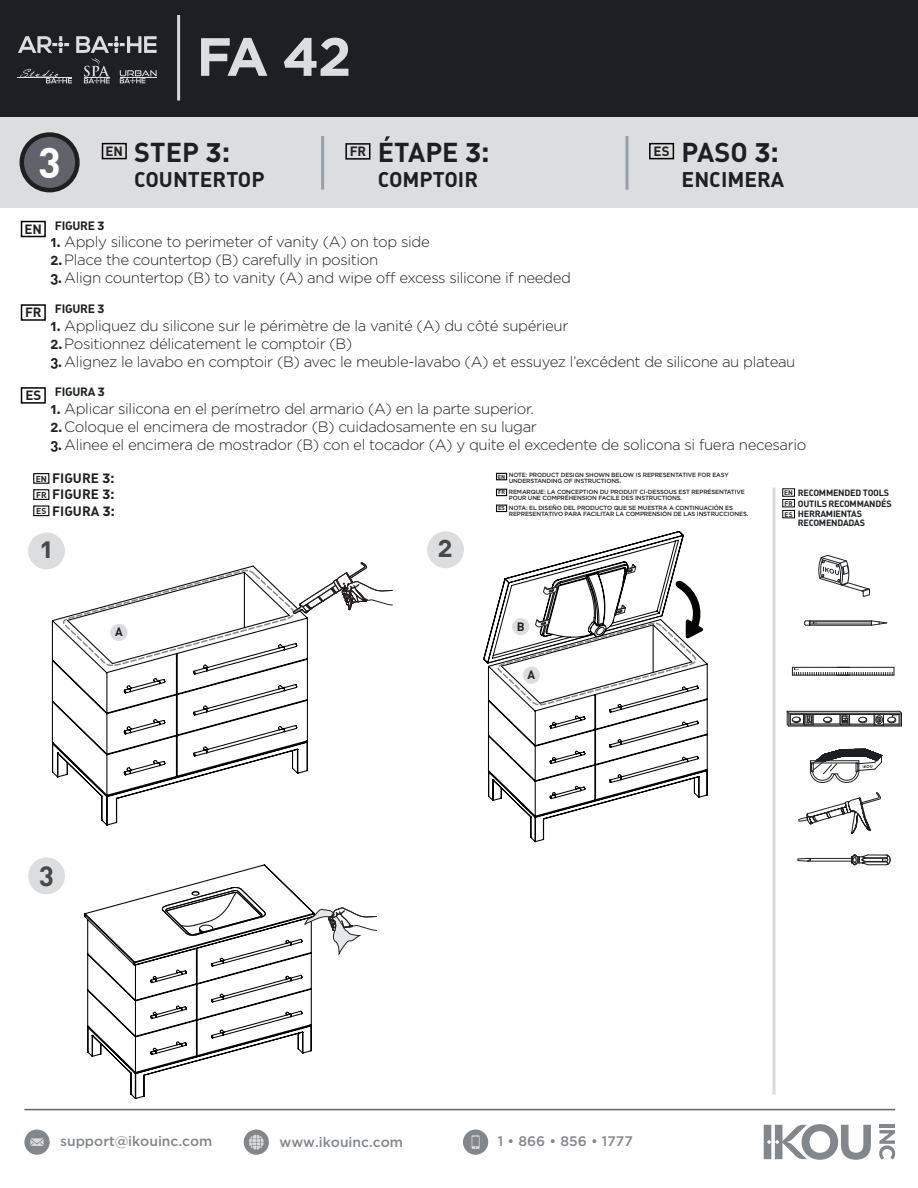
<style>
.page{position:relative;width:918px;height:1188px;background:#fff}
.page>*{position:absolute;margin:0;border:0;box-sizing:border-box;transform-origin:0 0}
.t1{font:700 53.85px "Gotham";color:#dcdddf}
.t2{font:42px "DIN Bold Alternate";color:#fff}
.t3{font:27.75px "DIN Bold Alternate";color:#474849}
.t4{font:27px "DIN Bold Alternate";color:#1d2022}
.t5{font:21px "DIN Bold Alternate";color:#1d2022}
.t6{font:300 15px/18px "Gotham";letter-spacing:-.025em;color:#1d2022}
.t7{font:500 13.8px "Gotham";color:#82878c}
.t8{font:13.5px/16.2px "DIN Bold Alternate";color:#1d2022;text-align:justify}
.t9{font:13.35px "DIN Bold Alternate";color:#231f20}
.t10{font:12px "DIN Bold Alternate";letter-spacing:-.025em;color:#1d2022}
.t11{font:12px "DIN Bold Alternate";color:#231f20}
.t12{font:9px/10.8px "DIN Bold Alternate";letter-spacing:-.025em;color:#1d2022}
.t13{font:8.55px/16.2px "DIN Bold Alternate";color:#231f20;text-align:justify}
.t14{font:6.6px/10.8px "DIN Bold Alternate";color:#231f20;text-align:justify}
.t15{font:500 6px/6px "Gotham";letter-spacing:-.025em;color:#231f20}
.t16{font:5.7px "DIN Bold Alternate";color:#231f20}
.s1{font-family:"Gotham";font-weight:700}
.s2{font-family:"DIN Bold Alternate";font-weight:400}
</style>
<div class="page">
<svg style="left:487px;top:660px;width:221px;height:183px"></svg>
<svg style="left:483px;top:531px;width:221px;height:177px"></svg>
<svg style="left:84px;top:864px;width:228px;height:235px"></svg>
<svg style="left:162px;top:887px;width:104px;height:49px"></svg>
<svg style="left:51px;top:669px;width:257px;height:157px"></svg>
<svg style="left:51px;top:562px;width:342px;height:107px"></svg>
<div style="left:110px;top:624px;width:17px;height:17px;background:#dcdddf;border-radius:50%"></div>
<div style="left:0;top:116px;width:918px;height:92px;background:#dcdddf"></div>
<div style="left:22px;top:135px;width:55px;height:55px;background:#60646a;border-radius:50%"></div>
<div style="left:20px;top:132px;width:60px;height:60px;border:4px solid #1d2022;border-radius:50%"></div>
<div style="left:102px;top:143px;width:25px;height:16px;border:2px solid #040503"></div>
<div style="left:345px;top:143px;width:25px;height:17px;border:2px solid #040503"></div>
<div style="left:649px;top:143px;width:25px;height:16px;border:2px solid #040503"></div>
<hr style="left:321px;top:136px;width:3px;height:54px;background:#999fa6">
<hr style="left:626px;top:136px;width:2px;height:54px;background:#999fa6">
<div style="left:21px;top:221px;width:25px;height:16px;background:#fff;border:2px solid #040503"></div>
<div style="left:21px;top:304px;width:25px;height:17px;background:#fff;border:2px solid #040503"></div>
<div style="left:21px;top:387px;width:25px;height:17px;background:#fff;border:2px solid #040503"></div>
<div style="left:33px;top:473px;width:16px;height:11px;background:#fff;border:1px solid #040503"></div>
<div style="left:33px;top:489px;width:16px;height:11px;background:#fff;border:1px solid #040503"></div>
<div style="left:33px;top:505px;width:16px;height:11px;background:#fff;border:1px solid #040503"></div>
<svg style="left:772px;top:488px;width:4px;height:607px;background:#e3e3e5"></svg>
<div style="left:782px;top:488px;width:13px;height:9px;background:#fff;border:1px solid #040503"></div>
<div style="left:782px;top:499px;width:13px;height:8px;background:#fff;border:1px solid #040503"></div>
<div style="left:782px;top:510px;width:13px;height:8px;background:#fff;border:1px solid #040503"></div>
<hr style="left:837px;top:675px;width:57px;height:1px;background:#1d2022">
<hr style="left:792px;top:675px;width:58px;height:1px;background:#1d2022">
<svg style="left:792px;top:667px;width:103px;height:8px"></svg>
<svg style="left:786px;top:710px;width:116px;height:17px"></svg>
<hr style="left:810px;top:624px;width:61px;height:1px;background:#1d2022">
<hr style="left:806px;top:625px;width:65px;height:1px;background:#1d2022">
<svg style="left:871px;top:620px;width:17px;height:6px"></svg>
<hr style="left:806px;top:621px;width:65px;height:1px;background:#1d2022">
<svg style="left:804px;top:620px;width:13px;height:6px"></svg>
<svg style="left:818px;top:554px;width:52px;height:43px"></svg>
<svg style="left:798px;top:792px;width:83px;height:42px"></svg>
<svg style="left:797px;top:858px;width:14px;height:4px"></svg>
<hr style="left:807px;top:861px;width:45px;height:1px;background:#1d2022">
<hr style="left:807px;top:858px;width:45px;height:1px;background:#1d2022">
<svg style="left:851px;top:854px;width:40px;height:12px"></svg>
<svg style="left:809px;top:748px;width:74px;height:35px"></svg>
<div style="left:28px;top:533px;width:37px;height:36px;background:#dcdddf;border-radius:50%"></div>
<div style="left:427px;top:531px;width:37px;height:37px;background:#dcdddf;border-radius:50%"></div>
<div style="left:28px;top:858px;width:37px;height:36px;background:#dcdddf;border-radius:50%"></div>
<svg style="left:305px;top:908px;width:72px;height:46px"></svg>
<div style="left:523px;top:667px;width:17px;height:17px;background:#dcdddf;border-radius:50%"></div>
<div style="left:512px;top:618px;width:17px;height:17px;background:#dcdddf;border-radius:50%"></div>
<div style="left:496px;top:473px;width:11px;height:7px;background:#fff;border:1px solid #040503"></div>
<div style="left:496px;top:489px;width:11px;height:7px;background:#fff;border:1px solid #040503"></div>
<div style="left:496px;top:505px;width:11px;height:7px;background:#fff;border:1px solid #040503"></div>
<div style="left:0;top:0;width:918px;height:117px;background:#1d2022"></div>
<hr style="left:24px;top:1109px;width:871px;height:1px;background:#5f656a">
<svg style="left:24px;top:1130px;width:26px;height:25px"></svg>
<svg style="left:244px;top:1130px;width:25px;height:25px"></svg>
<svg style="left:463px;top:1130px;width:25px;height:25px"></svg>
<hr style="left:879px;top:1125px;width:16px;height:3px;background:#82878c">
<svg style="left:879px;top:1130px;width:16px;height:30px"></svg>
<svg style="left:764px;top:1124px;width:107px;height:36px"></svg>
<hr style="left:177px;top:15px;width:3px;height:85px;background:#dadadd">
<svg style="left:18px;top:36px;width:139px;height:47px"></svg>
<hr style="left:120px;top:77px;width:37px;height:1px;background:#dcdddf">
<h1 class="t1" style="left:197px;top:26px;width:156px">FA 42</h1>
<h3 class="t4" style="left:378px;top:134px;width:113px">ÉTAPE <span class="s1">3:</span></h3>
<h3 class="t5" style="left:378px;top:165px;width:102px">COMPTOIR</h3>
<h2 class="t2" style="left:39px;top:130px;width:24px">3</h2>
<h3 class="t4" style="left:134px;top:134px;width:97px">STEP <span class="s1">3:</span></h3>
<p class="t9" style="left:106px;top:142px;width:19px">EN</p>
<p class="t9" style="left:350px;top:143px;width:18px">FR</p>
<p class="t9" style="left:654px;top:142px;width:17px">ES</p>
<h3 class="t5" style="left:134px;top:165px;width:132px">COUNTERTOP</h3>
<p class="t9" style="left:25px;top:220px;width:19px">EN</p>
<p class="t10" style="left:55px;top:218px;width:51px">FIGURE <span class="s1">3</span></p>
<h3 class="t4" style="left:682px;top:134px;width:99px">PASO <span class="s1">3:</span></h3>
<h3 class="t5" style="left:682px;top:165px;width:104px">ENCIMERA</h3>
<p class="t9" style="left:25px;top:304px;width:18px">FR</p>
<p class="t9" style="left:25px;top:387px;width:17px">ES</p>
<p class="t6" style="left:50px;top:233px;width:522px"><span class="s2">1.</span> Apply silicone to perimeter of vanity (A) on top side<br><span class="s2">2.</span>Place the countertop (B) carefully in position<br><span class="s2">3.</span>Align countertop (B) to vanity (A) and wipe off excess silicone if needed</p>
<p class="t6" style="left:50px;top:316px;width:747px"><span class="s2">1.</span> Appliquez du silicone sur le périmètre de la vanité (A) du côté supérieur<br><span class="s2">2.</span>Positionnez délicatement le comptoir (B)<br><span class="s2">3.</span>Alignez le lavabo en comptoir (B) avec le meuble-lavabo (A) et essuyez l’excédent de silicone au plateau</p>
<p class="t10" style="left:55px;top:301px;width:51px">FIGURE <span class="s1">3</span></p>
<p class="t10" style="left:55px;top:384px;width:52px">FIGURA <span class="s1">3</span></p>
<p class="t6" style="left:50px;top:399px;width:758px"><span class="s2">1.</span> Aplicar silicona en el perímetro del armario (A) en la parte superior.<br><span class="s2">2.</span>Coloque el encimera de mostrador (B) cuidadosamente en su lugar<br><span class="s2">3.</span>Alinee el encimera de mostrador (B) con el tocador (A) y quite el excedente de solicona si fuera necesario</p>
<p class="t8" style="left:52px;top:470px;width:64px">FIGURE <span class="s1">3:<br></span>FIGURE <span class="s1">3:<br></span>FIGURA <span class="s1">3:</span></p>
<p class="t13" style="left:36px;top:470px;width:13px">EN FR ES</p>
<p class="t15" style="left:509px;top:472px;width:221px">NOTE: PRODUCT DESIGN SHOWN BELOW IS REPRESENTATIVE FOR EASY<br>UNDERSTANDING OF INSTRUCTIONS.</p>
<p class="t15" style="left:509px;top:488px;width:238px">REMARQUE: LA CONCEPTION DU PRODUIT CI-DESSOUS EST REPRÉSENTATIVE<br>POUR UNE COMPRÉHENSION FACILE DES INSTRUCTIONS.</p>
<p class="t15" style="left:509px;top:504px;width:241px">NOTA: EL DISEÑO DEL PRODUCTO QUE SE MUESTRA A CONTINUACIÓN ES<br>REPRESENTATIVO PARA FACILITAR LA COMPRENSIÓN DE LAS INSTRUCCIONES.</p>
<p class="t16" style="left:498px;top:473px;width:9px">EN</p>
<p class="t16" style="left:498px;top:489px;width:9px">FR</p>
<p class="t16" style="left:498px;top:505px;width:8px">ES</p>
<p class="t12" style="left:798px;top:487px;width:95px">RECOMMENDED TOOLS<br>OUTILS RECOMMANDÉS<br>HERRAMIENTAS</p>
<p class="t12" style="left:798px;top:517px;width:69px">RECOMENDADAS</p>
<p class="t14" style="left:784px;top:487px;width:10px">EN FR ES</p>
<h3 class="t3" style="left:40px;top:530px;width:14px">1</h3>
<h3 class="t3" style="left:438px;top:529px;width:17px">2</h3>
<p class="t11" style="left:115px;top:624px;width:9px">A</p>
<p class="t11" style="left:517px;top:619px;width:9px">B</p>
<p class="t11" style="left:528px;top:666px;width:9px">A</p>
<h3 class="t3" style="left:39px;top:855px;width:16px">3</h3>
<p class="t7" style="left:60px;top:1133px;width:154px">support@ikouinc.com</p>
<p class="t7" style="left:279px;top:1133px;width:125px">www.ikouinc.com</p>
<p class="t7" style="left:498px;top:1133px;width:136px">1 • 866 • 856 • 1777</p>
</div>
